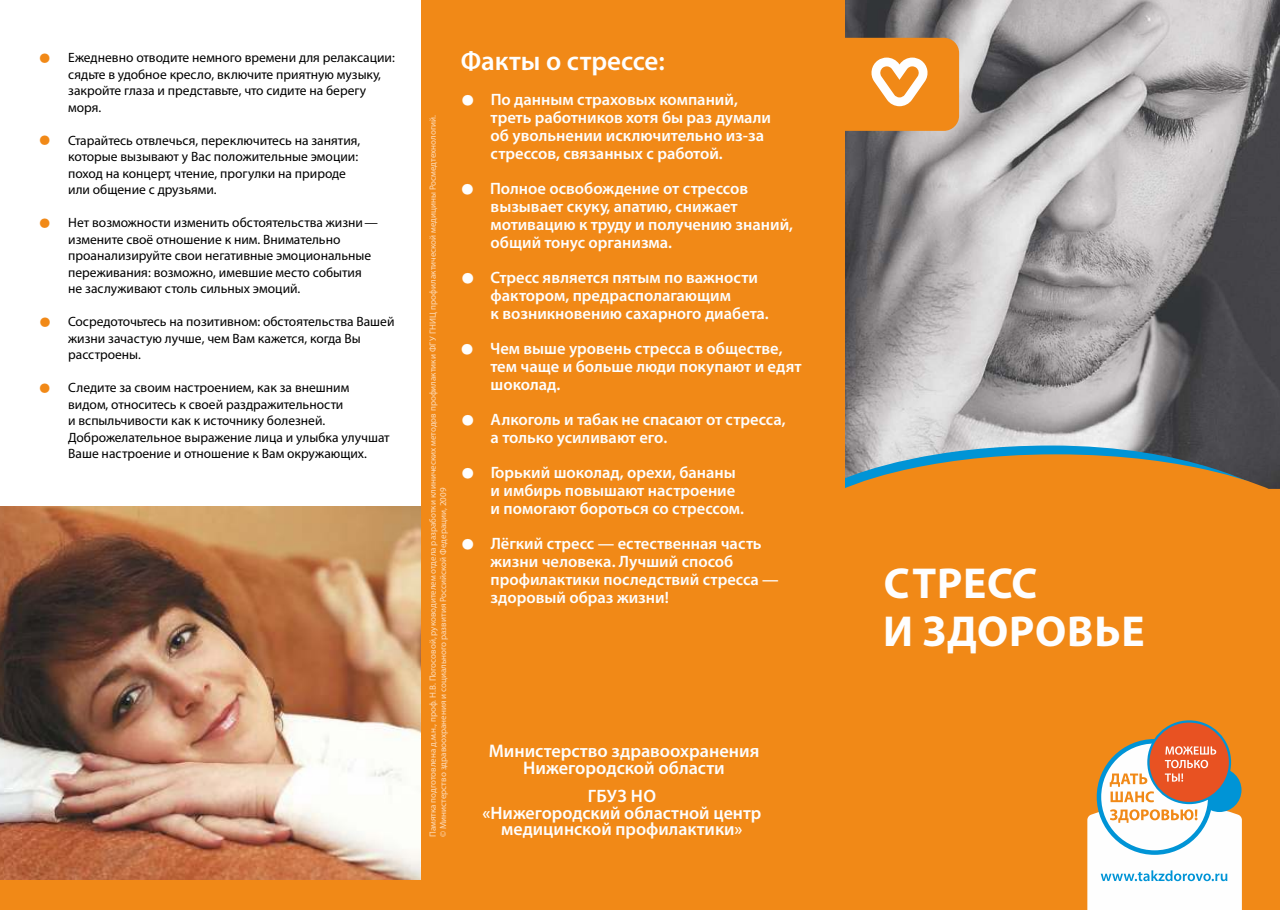
<style>
.page{position:relative;width:1280px;height:910px;background:#fff}
.page>*{position:absolute;margin:0;border:0;box-sizing:border-box;transform-origin:0 0}
.t1{font:700 43.5px/47.8px "Myriad Pro";letter-spacing:.02em;color:#fefefe}
.t2{font:600 27px "Myriad Pro";color:#fefefe}
.t3{font:600 18.3px/17.1px "Myriad Pro";color:#fefefe;text-align:center}
.t4{font:600 18px/16.8px "Myriad Pro";color:#fefefe;text-align:center}
.t5{font:600 16.5px/18px "Myriad Pro";color:#fefefe}
.t6{font:13.5px/16.5px "Myriad Pro";color:#000}
.t7{font:9px/10.5px "Myriad Pro";color:#fddcbb}
.s1{font-size:45px;color:#f18917}
.s2{font-size:45px}
</style>
<div class="page">
<img style="left:0;top:506px;width:421px;height:374px">
<img style="left:845px;top:0;width:435px;height:454px">
<div style="left:0;top:880px;width:1280px;height:30px;background:#f18917"></div>
<svg style="left:845px;top:445px;width:419px;height:9px"></svg>
<div style="left:845px;top:454px;width:435px;height:426px;background:#f18917"></div>
<div style="left:421px;top:0;width:424px;height:910px;background:#f18917"></div>
<div style="left:1148px;top:721px;width:82px;height:82px;background:#e85222;border-radius:50%"></div>
<svg style="left:1087px;top:746px;width:155px;height:164px"></svg>
<svg style="left:845px;top:38px;width:114px;height:93px"></svg>
<p class="t6" style="left:68px;top:50px;width:328px;text-indent:-30px"><span class="s1">•</span> Ежедневно отводите немного времени для релаксации: сядьте в удобное кресло, включите приятную музыку, закройте глаза и представьте, что сидите на берегу моря.</p>
<p class="t6" style="left:68px;top:133px;width:294px;text-indent:-30px"><span class="s1">•</span> Старайтесь отвлечься, переключитесь на занятия, которые вызывают у Вас положительные эмоции: поход на концерт, чтение, прогулки на природе или общение с друзьями.</p>
<p class="t6" style="left:68px;top:215px;width:311px;text-indent:-30px"><span class="s1">•</span> Нет возможности изменить обстоятельства жизни — измените своё отношение к ним. Внимательно проанализируйте свои негативные эмоциональные переживания: возможно, имевшие место события не заслуживают столь сильных эмоций.</p>
<p class="t6" style="left:68px;top:314px;width:328px;text-indent:-29px"><span class="s1">•</span> Сосредоточьтесь на позитивном: обстоятельства Вашей жизни зачастую лучше, чем Вам кажется, когда Вы расстроены.</p>
<p class="t6" style="left:68px;top:380px;width:323px;text-indent:-30px"><span class="s1">•</span> Следите за своим настроением, как за внешним видом, относитесь к своей раздражительности<br>и вспыльчивости как к источнику болезней.<br>Доброжелательное выражение лица и улыбка улучшат Ваше настроение и отношение к Вам окружающих.</p>
<p class="t7" style="left:428px;top:837px;width:723px;rotate:-90deg">Памятка подготовлена д.м.н., проф. Н.В. Погосовой, руководителем отдела разработки клинических методов профилактики ФГУ ГНИЦ профилактической медицины Росмедтехнологий. © Министерство здравоохранения и социального развития Российской Федерации, 2009</p>
<h2 class="t2" style="left:461px;top:50px;width:205px">Факты о стрессе:</h2>
<p class="t5" style="left:491px;top:92px;width:249px">По данным страховых компаний,</p>
<p class="t5" style="left:491px;top:110px;width:282px;text-indent:-30px"><sup>•</sup> треть работников хотя бы раз думали об увольнении исключительно из-за стрессов, связанных с работой.</p>
<p class="t5" style="left:490px;top:181px;width:260px">Полное освобождение от стрессов</p>
<p class="t5" style="left:491px;top:199px;width:304px;text-indent:-30px"><sup>•</sup> вызывает скуку, апатию, снижает мотивацию к труду и получению знаний, общий тонус организма.</p>
<p class="t5" style="left:491px;top:270px;width:280px;text-indent:-30px"><span class="s2">•</span> Стресс является пятым по важности фактором, предрасполагающим<br>к возникновению сахарного диабета.</p>
<p class="t5" style="left:490px;top:341px;width:294px">Чем выше уровень стресса в обществе,</p>
<p class="t5" style="left:491px;top:359px;width:313px;text-indent:-30px"><sup>•</sup> тем чаще и больше люди покупают и едят шоколад.</p>
<p class="t5" style="left:491px;top:412px;width:297px;text-indent:-30px"><span class="s2">•</span> Алкоголь и табак не спасают от стресса, а только усиливают его.</p>
<p class="t5" style="left:491px;top:465px;width:247px">Горький шоколад, орехи, бананы</p>
<p class="t5" style="left:491px;top:483px;width:255px;text-indent:-30px"><sup>•</sup> и имбирь повышают настроение и помогают бороться со стрессом.</p>
<p class="t5" style="left:491px;top:536px;width:272px">Лёгкий стресс — естественная часть</p>
<p class="t5" style="left:491px;top:554px;width:290px;text-indent:-30px"><sup>•</sup> жизни человека. Лучший способ профилактики последствий стресса — здоровый образ жизни!</p>
<h3 class="t3" style="left:489px;top:744px;width:272px">Министерство здравоохранения<br>Нижегородской области</h3>
<h3 class="t4" style="left:482px;top:789px;width:280px">ГБУЗ НО<br>«Нижегородский областной центр медицинской профилактики»</h3>
<h1 class="t1" style="left:883px;top:563px;width:263px">СТРЕСС<br>И ЗДОРОВЬЕ</h1>
</div>
